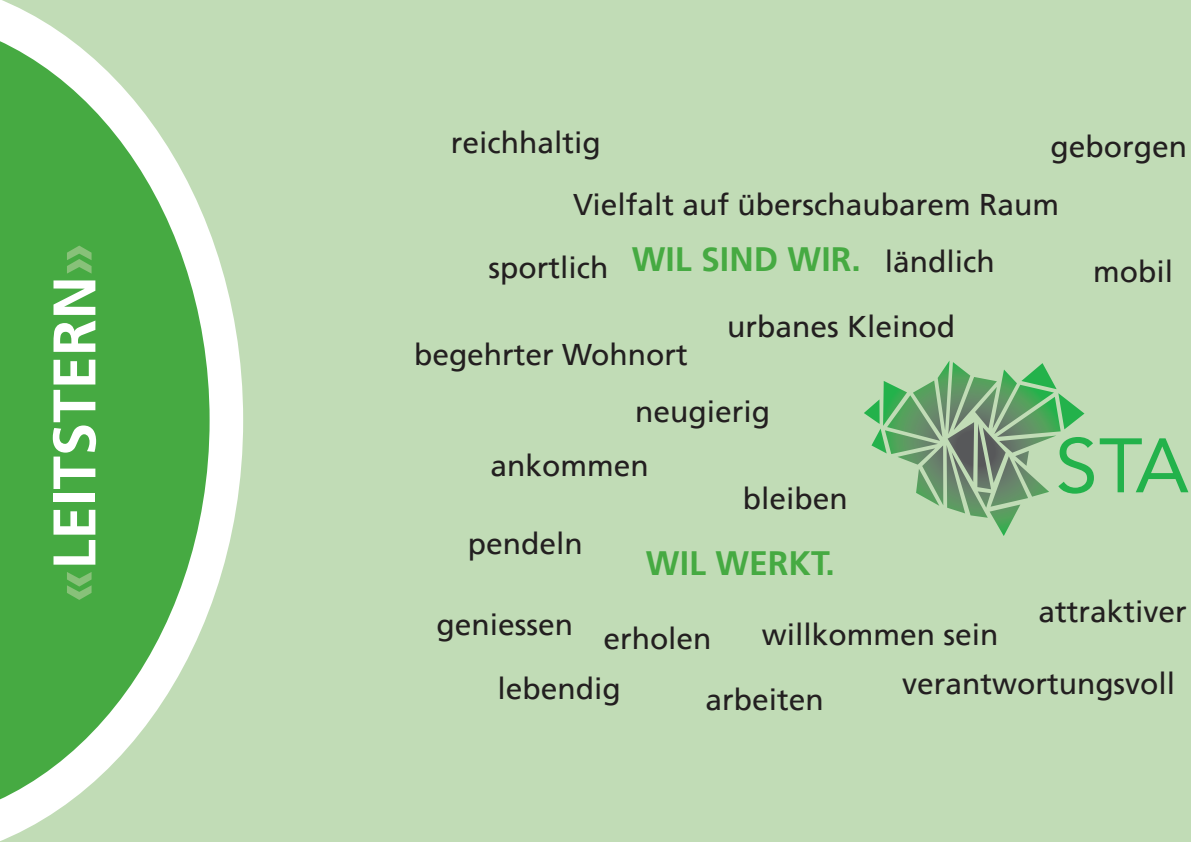
<style>
.page{position:relative;width:1191px;height:842px;background:#c1dcb6}
.page>*{position:absolute;margin:0;border:0;box-sizing:border-box;transform-origin:0 0}
.t1{font:700 60px "Frutiger";color:#fff}
.t2{font:700 33.8px "Frutiger";color:#46aa42}
.t3{font:30px "Frutiger";color:#231f20}
.s1{color:#88c179}
.s2{font-weight:400;font-size:30px;color:#231f20}
</style>
<div class="page">
<svg style="left:0;top:0;width:243px;height:841px"></svg>
<svg style="left:0;top:15px;width:210px;height:810px;background:#6cba67"></svg>
<svg style="left:864px;top:360px;width:324px;height:176px"></svg>
<h1 class="t1" style="left:39px;top:603px;width:362px;rotate:-90deg"><span class="s1">«</span>LEITSTERN<span class="s1">»</span></h1>
<p class="t3" style="left:451px;top:125px;width:151px">reichhaltig</p>
<p class="t3" style="left:1050px;top:129px;width:138px">geborgen</p>
<p class="t3" style="left:573px;top:187px;width:487px">Vielfalt auf überschaubarem Raum</p>
<p class="t3" style="left:488px;top:250px;width:121px">sportlich</p>
<p class="t2" style="left:632px;top:239px;width:364px">WIL SIND WIR. <span class="s2">ländlich</span></p>
<p class="t3" style="left:727px;top:309px;width:230px">urbanes Kleinod</p>
<p class="t3" style="left:414px;top:337px;width:275px">begehrter Wohnort</p>
<p class="t3" style="left:635px;top:394px;width:136px">neugierig</p>
<p class="t3" style="left:490px;top:448px;width:160px">ankommen</p>
<p class="t3" style="left:743px;top:480px;width:106px">bleiben</p>
<p class="t3" style="left:468px;top:526px;width:116px">pendeln</p>
<p class="t2" style="left:646px;top:543px;width:190px">WIL WERKT.</p>
<p class="t3" style="left:1093px;top:254px;width:81px">mobil</p>
<p class="t3" style="left:436px;top:607px;width:138px">geniessen</p>
<p class="t3" style="left:603px;top:621px;width:110px">erholen</p>
<p class="t3" style="left:761px;top:617px;width:238px">willkommen sein</p>
<p class="t3" style="left:1038px;top:594px;width:150px">attraktiver</p>
<p class="t3" style="left:497px;top:671px;width:125px">lebendig</p>
<p class="t3" style="left:705px;top:682px;width:120px">arbeiten</p>
<p class="t3" style="left:902px;top:666px;width:275px">verantwortungsvoll</p>
</div>
